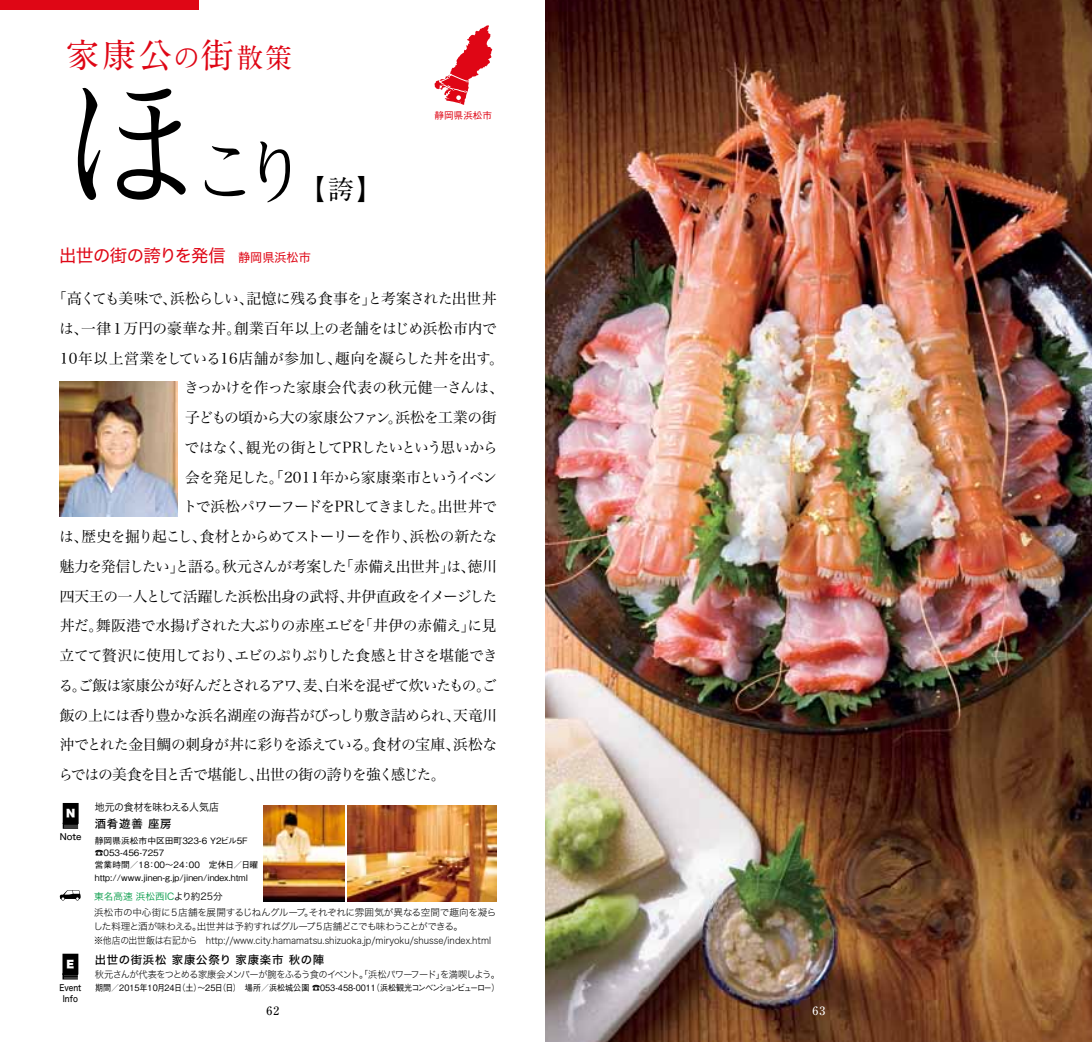
<style>
.page{position:relative;width:1092px;height:1042px;background:#fff}
.page>*{position:absolute;margin:0;border:0;box-sizing:border-box;transform-origin:0 0}
.t1{font:71.75px "Antique Std ANL 90 pv RKSJ H";color:#000}
.t2{font:34.12px "A1 Mincho Std Bold 90 pv RKSJ H";color:#df0615}
.t3{font:26.25px "Antique Std ANL 90 pv RKSJ H";color:#000}
.t4{font:17.5px "Hira Kaku Std W4 90 pv RKSJ H";letter-spacing:-.03em;color:#df0615}
.t5{font:14.88px "Hira Min Std N W3 90 pv RKSJ H";letter-spacing:-.045em;color:#000}
.t6{font:14.88px "Hira Min Std N W3 90 pv RKSJ H";letter-spacing:-.015em;color:#000}
.t7{font:14.88px "Hira Min Std N W3 90 pv RKSJ H";letter-spacing:-.07em;color:#000}
.t8{font:14.88px "Hira Min Std N W3 90 pv RKSJ H";letter-spacing:-.08em;color:#000}
.t9{font:14.88px "Hira Min Std N W3 90 pv RKSJ H";letter-spacing:-.065em;color:#000}
.t10{font:14.88px "Hira Min Std N W3 90 pv RKSJ H";letter-spacing:-.005em;color:#000}
.t11{font:14.88px "Hira Min Std N W3 90 pv RKSJ H";letter-spacing:-.075em;color:#000}
.t12{font:14.88px "Hira Min Std N W3 90 pv RKSJ H";letter-spacing:-.085em;color:#000}
.t13{font:14.88px "Hira Min Std N W3 90 pv RKSJ H";letter-spacing:-.02em;color:#000}
.t14{font:11.38px "Hira Kaku Std W5 90 pv RKSJ H";letter-spacing:.07em;color:#000}
.t15{font:11.38px "Antique Std ANR 90 pv RKSJ H";color:#000}
.t16{font:11.38px "Antique Std ANR 90 pv RKSJ H";color:#fff}
.t17{font:10.5px "Hira Kaku Std W3 90 pv RKSJ H";letter-spacing:-.03em;color:#000;scale:.94 1}
.t18{font:10.15px "Hira Kaku Std W9 90 pv RKSJ H";color:#fff}
.t19{font:9.62px/14px "Hira Kaku Std W2 90 pv RKSJ H";letter-spacing:-.03em;color:#000}
.t20{font:9.62px "Hira Kaku Std W2 90 pv RKSJ H";letter-spacing:-.075em;color:#000;scale:.96 1}
.t21{font:9.62px "Hira Kaku Std W3 90 pv RKSJ H";color:#094}
.t22{font:9.62px "Gothic BBB Pro Medium 90 pv RKSJ H";color:#df0615}
.t23{font:8.75px/12.2px "Gothic BBB Pro Medium 90 pv RKSJ H";color:#000}
.t24{font:8.75px "Gothic BBB Pro Medium 90 pv RKSJ H";color:#000;scale:.92 1}
.t25{font:8.75px "Hira Kaku Std W5 90 pv RKSJ H";color:#000;scale:.85 1}
.t26{font:8.75px "Hira Kaku Std W5 90 pv RKSJ H";color:#000}
.s1{font-family:"Antique Std ANL 90 pv RKSJ H";font-size:27.12px}
.s2{font-size:27.12px}
.s3{font-size:143.5px}
.s4{font-family:"A1 Mincho Std Bold 90 pv RKSJ H"}
.s5{font-size:12.25px}
.s6{color:#000}
</style>
<div class="page">
<img style="left:0;top:0;width:1091px;height:1042px">
<h2 class="t2" style="left:66px;top:27px;width:228px">家康公<span class="s1">の</span>街<span class="s2">散策</span></h2>
<h1 class="t1" style="left:57px;top:120px;width:255px"><span class="s3">ほ</span>こり</h1>
<h3 class="t3" style="left:299px;top:170px;width:85px">【<span class="s4">誇</span>】</h3>
<p class="t22" style="left:434px;top:107px;width:59px">静岡県浜松市</p>
<p class="t4" style="left:59px;top:242px;width:253px">出世の街の誇りを発信<span class="s5">　静岡県浜松市</span></p>
<p class="t5" style="left:52px;top:288px;width:445px">「高くても美味で、浜松らしい、記憶に残る食事を」と考案された出世丼</p>
<p class="t10" style="left:59px;top:317px;width:439px">は、一律１万円の豪華な丼。創業百年以上の老舗をはじめ浜松市内で</p>
<p class="t6" style="left:60px;top:347px;width:445px">10年以上営業をしている16店舗が参加し、趣向を凝らした丼を出す。</p>
<p class="t13" style="left:184px;top:377px;width:321px">きっかけを作った家康会代表の秋元健一さんは、</p>
<p class="t5" style="left:185px;top:407px;width:313px">子どもの頃から大の家康公ファン。浜松を工業の街</p>
<p class="t11" style="left:185px;top:436px;width:315px">ではなく、観光の街としてPRしたいという思いから</p>
<p class="t5" style="left:185px;top:466px;width:313px">会を発足した。「2011年から家康楽市というイベン</p>
<p class="t12" style="left:183px;top:496px;width:315px">トで浜松パワーフードをPRしてきました。出世丼で</p>
<p class="t8" style="left:59px;top:526px;width:439px">は、歴史を掘り起こし、食材とからめてストーリーを作り、浜松の新たな</p>
<p class="t7" style="left:60px;top:555px;width:439px">魅力を発信したい」と語る。秋元さんが考案した「赤備え出世丼」は、徳川</p>
<p class="t5" style="left:60px;top:585px;width:439px">四天王の一人として活躍した浜松出身の武将、井伊直政をイメージした</p>
<p class="t6" style="left:60px;top:615px;width:438px">丼だ。舞阪港で水揚げされた大ぶりの赤座エビを「井伊の赤備え」に見</p>
<p class="t9" style="left:60px;top:645px;width:439px">立てて贅沢に使用しており、エビのぷりぷりした食感と甘さを堪能でき</p>
<p class="t5" style="left:58px;top:674px;width:440px">る。ご飯は家康公が好んだとされるアワ、麦、白米を混ぜて炊いたもの。ご</p>
<p class="t5" style="left:60px;top:704px;width:439px">飯の上には香り豊かな浜名湖産の海苔がびっしり敷き詰められ、天竜川</p>
<p class="t5" style="left:60px;top:734px;width:439px">沖でとれた金目鯛の刺身が丼に彩りを添えている。食材の宝庫、浜松な</p>
<p class="t7" style="left:58px;top:764px;width:388px">らではの美食を目と舌で堪能し、出世の街の誇りを強く感じた。</p>
<p class="t18" style="left:66px;top:807px;width:11px">N</p>
<p class="t26" style="left:60px;top:830px;width:23px">Note</p>
<p class="t18" style="left:67px;top:958px;width:9px">E</p>
<p class="t17" style="left:95px;top:799px;width:133px">地元の食材を味わえる人気店</p>
<p class="t14" style="left:95px;top:815px;width:78px">酒肴遊善 座房</p>
<p class="t23" style="left:95px;top:833px;width:165px">静岡県浜松市中区田町323-6 Y2ビル5F ☎053-456-7257<br>営業時間／18：00～24：00　定休日／日曜http://www.jinen-g.jp/jinen/index.html</p>
<p class="t21" style="left:94px;top:889px;width:130px">東名高速 浜松西IC<span class="s6">より約25分</span></p>
<p class="t19" style="left:93px;top:905px;width:404px">浜松市の中心街に５店舗を展開するじねんグループ。それぞれに雰囲気が異なる空間で趣向を凝らした料理と酒が味わえる。出世丼は予約すればグループ５店舗どこでも味わうことができる。<br>※他店の出世飯は右記から　http://www.city.hamamatsu.shizuoka.jp/miryoku/shusse/index.html</p>
<p class="t14" style="left:95px;top:951px;width:231px">出世の街浜松 家康公祭り 家康楽市 秋の陣</p>
<p class="t20" style="left:95px;top:967px;width:423px">秋元さんが代表をつとめる家康会メンバーが腕をふるう食のイベント。「浜松パワーフード」を満喫しよう。</p>
<p class="t25" style="left:59px;top:981px;width:27px">Event</p>
<p class="t24" style="left:95px;top:981px;width:441px">期間／2015年10月24日（土）～25日（日）　場所／浜松城公園 ☎053-458-0011（浜松観光コンベンションビューロー）</p>
<p class="t25" style="left:63px;top:991px;width:19px">Info</p>
<p class="t15" style="left:266px;top:1003px;width:14px">62</p>
<p class="t16" style="left:812px;top:1003px;width:14px">63</p>
</div>
